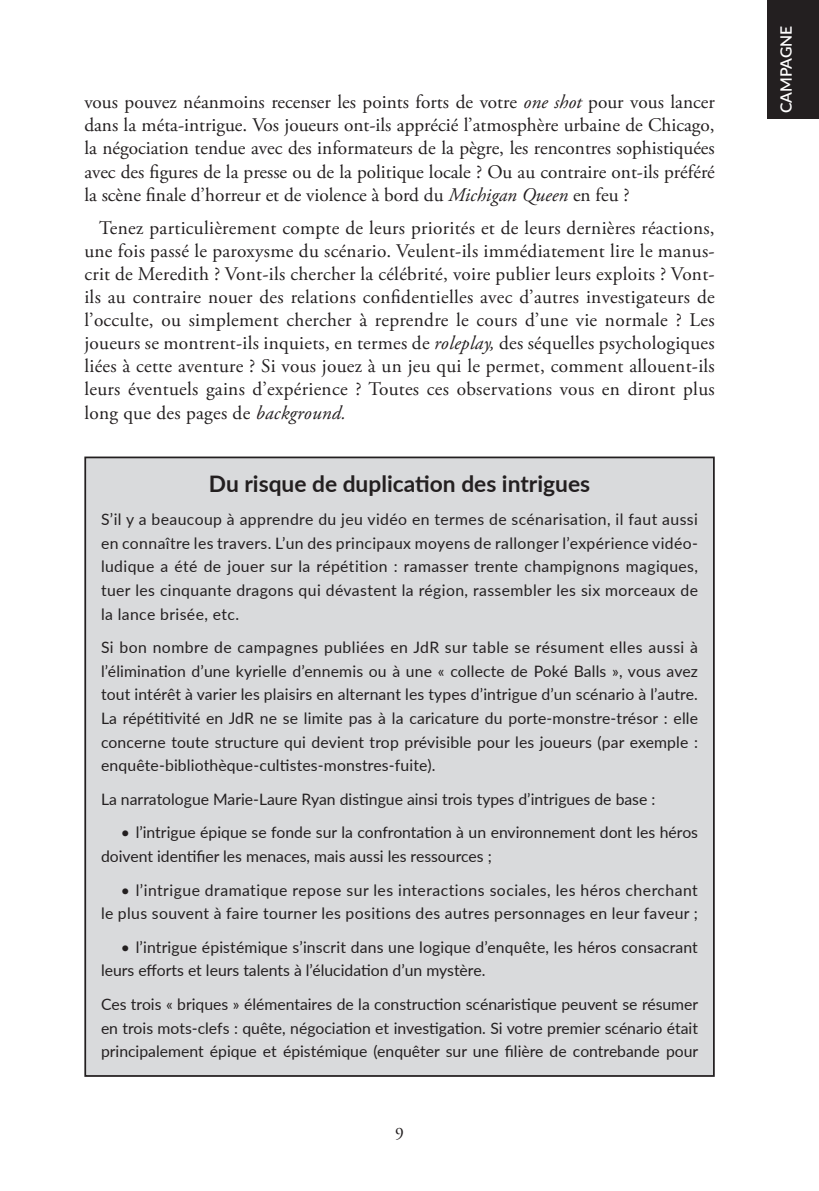
<style>
.page{position:relative;width:819px;height:1191px;background:#fff}
.page>*{position:absolute;margin:0;border:0;box-sizing:border-box;transform-origin:0 0}
.t1{font:700 22.75px "Lato";color:#231f20}
.t2{font:19.25px/23.1px "Adobe Garamond Pro";color:#231f20;text-align:justify}
.t3{font:17.5px "Adobe Garamond Pro";color:#231f20}
.t4{font:15.75px/23.6px "Lato";letter-spacing:.005em;color:#231f20;text-align:justify}
.t5{font:15.75px/23.6px "Lato";letter-spacing:.025em;color:#231f20;text-align:right}
.t6{font:600 15.75px "Lato";color:#fff}
.s1{font-style:italic}
</style>
<div class="page">
<div style="left:766px;top:0;width:53px;height:119px;background:#231f20"></div>
<div style="left:85px;top:457px;width:628px;height:619px;background:#d9dadc"></div>
<p class="t2" style="left:84px;top:91px;width:632px">vous pouvez néanmoins recenser les points forts de votre <span class="s1">one shot</span> pour vous lancer dans la méta-intrigue. Vos joueurs ont-ils apprécié l’atmosphère urbaine de Chicago, la négociation tendue avec des informateurs de la pègre, les rencontres sophistiquées avec des figures de la presse ou de la politique locale ? Ou au contraire ont-ils préféré la scène finale d’horreur et de violence à bord du <span class="s1">Michigan Queen</span> en feu ?</p>
<p class="t2" style="left:84px;top:217px;width:632px;text-indent:15px">Tenez particulièrement compte de leurs priorités et de leurs dernières réactions, une fois passé le paroxysme du scénario. Veulent-ils immédiatement lire le manus&shy;crit de Meredith ? Vont-ils chercher la célébrité, voire publier leurs exploits ? Vont&shy;ils au contraire nouer des relations confidentielles avec d’autres investigateurs de l’occulte, ou simplement chercher à reprendre le cours d’une vie normale ? Les joueurs se montrent-ils inquiets, en termes de <span class="s1">roleplay,</span> des séquelles psychologiques liées à cette aventure ? Si vous jouez à un jeu qui le permet, comment allouent-ils leurs éventuels gains d’expérience ? Toutes ces observations vous en diront plus long que des pages de <span class="s1">background.</span></p>
<h1 class="t1" style="left:209px;top:466px;width:383px">Du risque de duplication des intrigues</h1>
<p class="t4" style="left:101px;top:507px;width:598px">S’il y a beaucoup à apprendre du jeu vidéo en termes de scénarisation, il faut aussi en connaître les travers. L’un des principaux moyens de rallonger l’expérience vidéo&shy;ludique a été de jouer sur la répétition : ramasser trente champignons magiques, tuer les cinquante dragons qui dévastent la région, rassembler les six morceaux de la lance brisée, etc.</p>
<p class="t4" style="left:101px;top:635px;width:598px">Si bon nombre de campagnes publiées en JdR sur table se résument elles aussi à l’élimination d’une kyrielle d’ennemis ou à une « collecte de Poké Balls », vous avez tout intérêt à varier les plaisirs en alternant les types d’intrigue d’un scénario à l’autre.<br>La répétitivité en JdR ne se limite pas à la caricature du porte-monstre-trésor : elle concerne toute structure qui devient trop prévisible pour les joueurs (par exemple : enquête-bibliothèque-cultistes-monstres-fuite).</p>
<p class="t4" style="left:101px;top:786px;width:556px">La narratologue Marie-Laure Ryan distingue ainsi trois types d’intrigues de base :</p>
<p class="t4" style="left:101px;top:820px;width:598px;text-indent:20px">• l’intrigue épique se fonde sur la confrontation à un environnement dont les héros doivent identifier les menaces, mais aussi les ressources ;</p>
<p class="t5" style="left:101px;top:877px;width:598px">• l’intrigue dramatique repose sur les interactions sociales, les héros cherchant<br>le plus souvent à faire tourner les positions des autres personnages en leur faveur ;</p>
<p class="t4" style="left:101px;top:934px;width:598px;text-indent:20px">• l’intrigue épistémique s’inscrit dans une logique d’enquête, les héros consacrant leurs efforts et leurs talents à l’élucidation d’un mystère.</p>
<p class="t4" style="left:101px;top:991px;width:598px">Ces trois « briques » élémentaires de la construction scénaristique peuvent se résumer en trois mots-clefs : quête, négociation et investigation. Si votre premier scénario était principalement épique et épistémique (enquêter sur une filière de contrebande pour</p>
<p class="t3" style="left:395px;top:1122px;width:10px">9</p>
<p class="t6" style="left:774px;top:113px;width:89px;rotate:-90deg">campagne</p>
</div>
